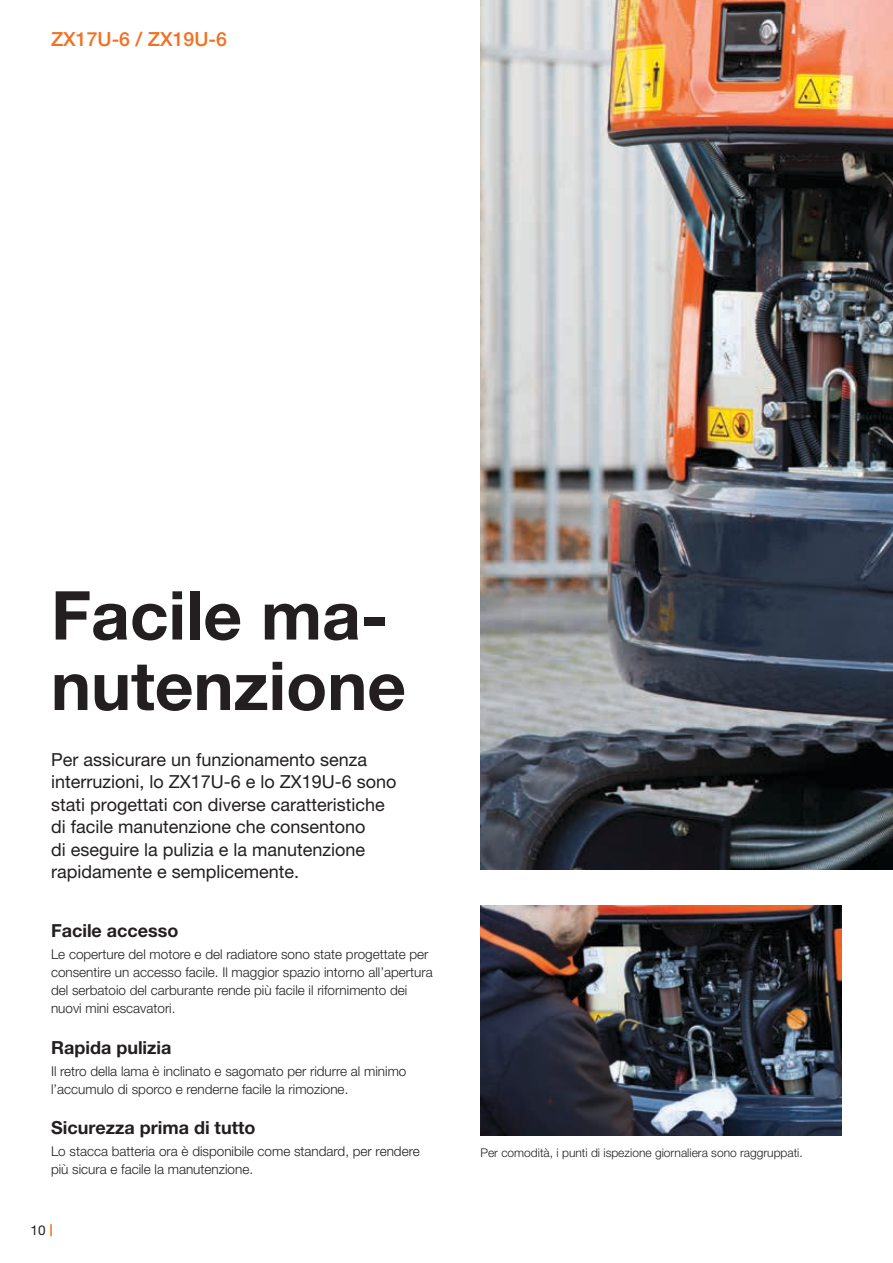
<style>
.page{position:relative;width:893px;height:1263px;background:#fff}
.page>*{position:absolute;margin:0;border:0;box-sizing:border-box;transform-origin:0 0}
.t1{font:700 67.5px/70.5px "Helvetica Neue LT Pro";color:#231f20}
.t2{font:500 19.5px "Helvetica Neue LT Pro";color:#f37021}
.t3{font:18px/22.5px "Helvetica Neue LT Pro";color:#231f20}
.t4{font:700 18px "Helvetica Neue LT Pro";color:#231f20}
.t5{font:300 13.5px/18px "Helvetica Neue LT Pro";color:#231f20}
.t6{font:13.5px "Helvetica Neue LT Pro";color:#231f20}
.t7{font:300 12px "Helvetica Neue LT Pro";color:#231f20}
</style>
<div class="page">
<svg style="left:50px;top:1224px;width:2px;height:12px"></svg>
<img style="left:480px;top:906px;width:362px;height:229px">
<img style="left:480px;top:0;width:413px;height:870px">
<h2 class="t2" style="left:51px;top:27px;width:177px">ZX17U-6 / ZX19U-6</h2>
<h1 class="t1" style="left:51px;top:579px;width:357px">Facile ma&shy;nutenzione</h1>
<p class="t3" style="left:51px;top:748px;width:347px">Per assicurare un funzionamento senza interruzioni, lo ZX17U-6 e lo ZX19U-6 sono stati progettati con diverse caratteristiche di facile manutenzione che consentono<br>di eseguire la pulizia e la manutenzione rapidamente e semplicemente.</p>
<h3 class="t4" style="left:51px;top:919px;width:129px">Facile accesso</h3>
<p class="t5" style="left:51px;top:945px;width:383px">Le coperture del motore e del radiatore sono state progettate per consentire un accesso facile. Il maggior spazio intorno all’apertura del serbatoio del carburante rende più facile il rifornimento dei nuovi mini escavatori.</p>
<h3 class="t4" style="left:51px;top:1036px;width:122px">Rapida pulizia</h3>
<p class="t5" style="left:51px;top:1062px;width:357px">Il retro della lama è inclinato e sagomato per ridurre al minimo l’accumulo di sporco e renderne facile la rimozione.</p>
<h3 class="t4" style="left:51px;top:1116px;width:206px">Sicurezza prima di tutto</h3>
<p class="t5" style="left:51px;top:1142px;width:370px">Lo stacca batteria ora è disponibile come standard, per rendere più sicura e facile la manutenzione.</p>
<p class="t6" style="left:31px;top:1222px;width:17px">10</p>
<p class="t7" style="left:480px;top:1145px;width:324px">Per comodità, i punti di ispezione giornaliera sono raggruppati.</p>
</div>
